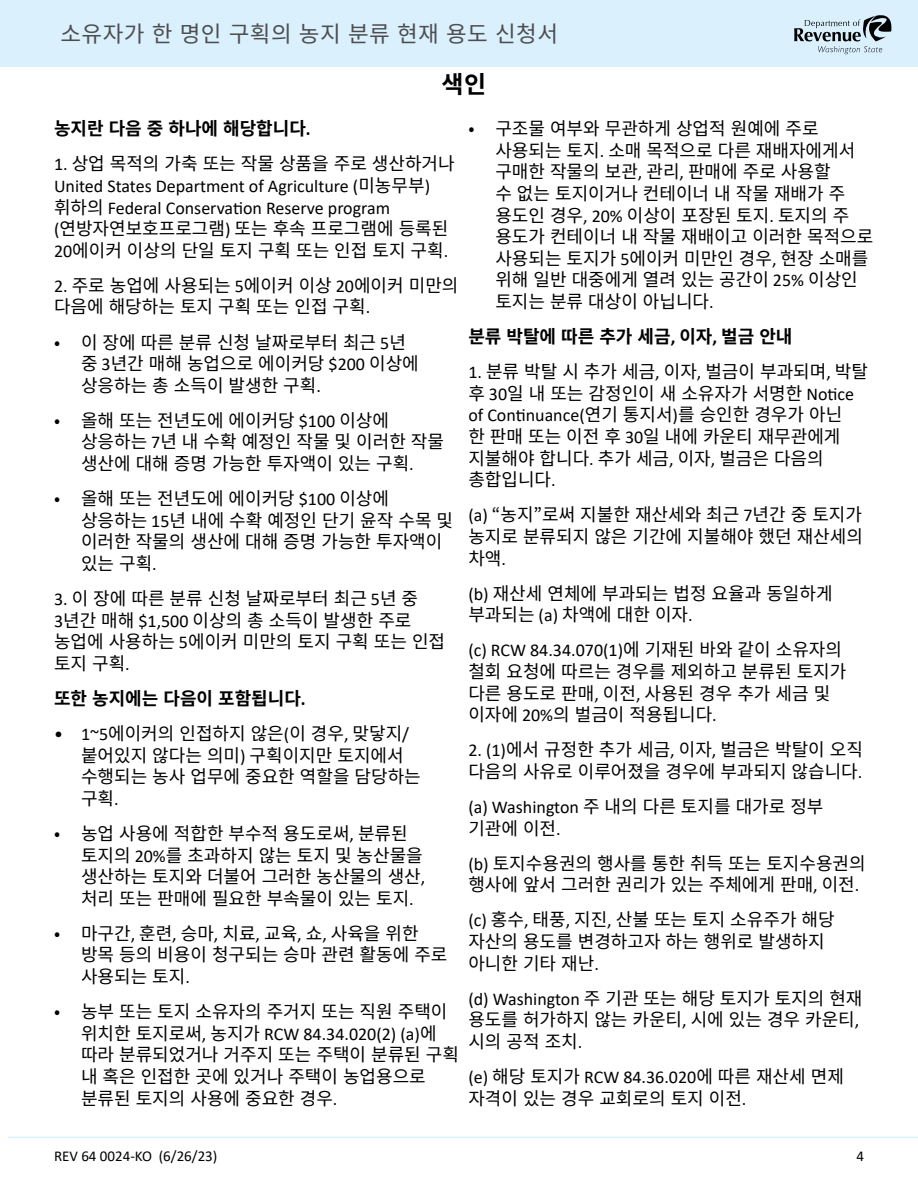
<style>
.page{position:relative;width:918px;height:1188px;background:#fff}
.page>*{position:absolute;margin:0;border:0;box-sizing:border-box;transform-origin:0 0}
.Heading_2{font:700 24px "Noto Sans CJ Kkr";color:#000}
.t1{font:22.5px "Noto Sans CJ Kkr";letter-spacing:.02em;color:#4d4d4f}
.Heading_4{font:18px/21.6px "Noto Sans CJ Kkr";color:#000}
.Heading_4-2{font:18px/21.6px "Calibri";color:#000}
.Heading_4-3{font:700 18px "Noto Sans CJ Kkr";color:#000}
.t2{font:15px "Calibri";color:#000}
.s1{font-family:"Calibri"}
.s2{font-family:"Noto Sans CJ Kkr"}
</style>
<div class="page">
<div style="left:0;top:0;width:918px;height:66px;background:#daf1fd"></div>
<svg style="left:794px;top:15px;width:98px;height:39px"></svg>
<hr style="left:8px;top:1137px;width:910px;height:1px;background:#daf1fd">
<p class="t1" style="left:60px;top:21px;width:499px">소유자가 한 명인 구획의 농지 분류 현재 용도 신청서</p>
<p class="Heading_2" style="left:442px;top:71px;width:46px">색인</p>
<h4 class="Heading_4-3" style="left:54px;top:118px;width:258px">농지란 다음 중 하나에 해당합니다<span class="s1">.</span></h4>
<h4 class="Heading_4-2" style="left:54px;top:153px;width:402px">1. <span class="s2">상업 목적의 가축 또는 작물 상품을 주로 생산하거나 </span>United States Department of Agriculture (<span class="s2">미농무부</span>) <span class="s2">휘하의</span> Federal Conservation Reserve program (<span class="s2">연방자연보호프로그램</span>) <span class="s2">또는 후속 프로그램에 등록된 </span>20<span class="s2">에이커 이상의 단일 토지 구획 또는 인접 토지 구획</span>.</h4>
<h4 class="Heading_4" style="left:54px;top:275px;width:406px"><span class="s1">2.</span> 주로 농업에 사용되는 <span class="s1">5</span>에이커 이상 <span class="s1">20</span>에이커 미만의 다음에 해당하는 토지 구획 또는 인접 구획<span class="s1">.</span></h4>
<h4 class="Heading_4" style="left:81px;top:332px;width:339px;text-indent:-27px">• 이 장에 따른 분류 신청 날짜로부터 최근 <span class="s1">5</span>년 중 <span class="s1">3</span>년간 매해 농업으로 에이커당 <span class="s1">$200</span> 이상에 상응하는 총 소득이 발생한 구획<span class="s1">.</span></h4>
<h4 class="Heading_4" style="left:81px;top:410px;width:365px;text-indent:-27px">• 올해 또는 전년도에 에이커당 <span class="s1">$100</span> 이상에 상응하는 <span class="s1">7</span>년 내 수확 예정인 작물 및 이러한 작물 생산에 대해 증명 가능한 투자액이 있는 구획<span class="s1">.</span></h4>
<h4 class="Heading_4" style="left:81px;top:488px;width:374px;text-indent:-27px">• 올해 또는 전년도에 에이커당 <span class="s1">$100</span> 이상에 상응하는 <span class="s1">15</span>년 내에 수확 예정인 단기 윤작 수목 및 이러한 작물의 생산에 대해 증명 가능한 투자액이 있는 구획<span class="s1">.</span></h4>
<h4 class="Heading_4" style="left:54px;top:588px;width:393px"><span class="s1">3.</span> 이 장에 따른 분류 신청 날짜로부터 최근 <span class="s1">5</span>년 중<br><span class="s1">3</span>년간 매해 <span class="s1">$1,500</span> 이상의 총 소득이 발생한 주로 농업에 사용하는 <span class="s1">5</span>에이커 미만의 토지 구획 또는 인접 토지 구획<span class="s1">.</span></h4>
<h4 class="Heading_4-3" style="left:54px;top:688px;width:253px">또한 농지에는 다음이 포함됩니다<span class="s1">.</span></h4>
<h4 class="Heading_4" style="left:81px;top:723px;width:341px;text-indent:-27px"><span class="s1">• 1~5</span>에이커의 인접하지 않은<span class="s1">(</span>이 경우<span class="s1">,</span> 맞닿지<span class="s1">/ </span>붙어있지 않다는 의미<span class="s1">)</span> 구획이지만 토지에서 수행되는 농사 업무에 중요한 역할을 담당하는 구획<span class="s1">.</span></h4>
<h4 class="Heading_4" style="left:81px;top:823px;width:346px;text-indent:-27px">• 농업 사용에 적합한 부수적 용도로써<span class="s1">,</span> 분류된 토지의 <span class="s1">20%</span>를 초과하지 않는 토지 및 농산물을 생산하는 토지와 더불어 그러한 농산물의 생산<span class="s1">, </span>처리 또는 판매에 필요한 부속물이 있는 토지<span class="s1">.</span></h4>
<h4 class="Heading_4" style="left:81px;top:923px;width:368px;text-indent:-27px">• 마구간<span class="s1">,</span> 훈련<span class="s1">,</span> 승마<span class="s1">,</span> 치료<span class="s1">,</span> 교육<span class="s1">,</span> 쇼<span class="s1">,</span> 사육을 위한 방목 등의 비용이 청구되는 승마 관련 활동에 주로 사용되는 토지<span class="s1">.</span></h4>
<h4 class="Heading_4" style="left:81px;top:1001px;width:380px;text-indent:-27px">• 농부 또는 토지 소유자의 주거지 또는 직원 주택이 위치한 토지로써<span class="s1">,</span> 농지가 <span class="s1">RCW 84.34.020(2) (a)</span>에 따라 분류되었거나 거주지 또는 주택이 분류된 구획 내 혹은 인접한 곳에 있거나 주택이 농업용으로 분류된 토지의 사용에 중요한 경우<span class="s1">.</span></h4>
<h4 class="Heading_4" style="left:495px;top:118px;width:379px;text-indent:-27px">• 구조물 여부와 무관하게 상업적 원예에 주로 사용되는 토지<span class="s1">.</span> 소매 목적으로 다른 재배자에게서 구매한 작물의 보관<span class="s1">,</span> 관리<span class="s1">,</span> 판매에 주로 사용할<br>수 없는 토지이거나 컨테이너 내 작물 재배가 주 용도인 경우<span class="s1">, 20%</span> 이상이 포장된 토지<span class="s1">.</span> 토지의 주 용도가 컨테이너 내 작물 재배이고 이러한 목적으로 사용되는 토지가 <span class="s1">5</span>에이커 미만인 경우<span class="s1">,</span> 현장 소매를 위해 일반 대중에게 열려 있는 공간이 <span class="s1">25%</span> 이상인 토지는 분류 대상이 아닙니다<span class="s1">.</span></h4>
<h4 class="Heading_4-3" style="left:468px;top:326px;width:326px">분류 박탈에 따른 추가 세금<span class="s1">,</span> 이자<span class="s1">,</span> 벌금 안내</h4>
<h4 class="Heading_4" style="left:468px;top:361px;width:401px"><span class="s1">1.</span> 분류 박탈 시 추가 세금<span class="s1">,</span> 이자<span class="s1">,</span> 벌금이 부과되며<span class="s1">,</span> 박탈 후 <span class="s1">30</span>일 내 또는 감정인이 새 소유자가 서명한 <span class="s1">Notice of Continuance(</span>연기 통지서<span class="s1">)</span>를 승인한 경우가 아닌<br>한 판매 또는 이전 후 <span class="s1">30</span>일 내에 카운티 재무관에게 지불해야 합니다<span class="s1">.</span> 추가 세금<span class="s1">,</span> 이자<span class="s1">,</span> 벌금은 다음의 총합입니다<span class="s1">.</span></h4>
<h4 class="Heading_4" style="left:468px;top:504px;width:396px;text-align:justify"><span class="s1">(a)</span> “농지”로써 지불한 재산세와 최근 <span class="s1">7</span>년간 중 토지가 농지로 분류되지 않은 기간에 지불해야 했던 재산세의 차액<span class="s1">.</span></h4>
<h4 class="Heading_4" style="left:468px;top:583px;width:366px"><span class="s1">(b)</span> 재산세 연체에 부과되는 법정 요율과 동일하게 부과되는 <span class="s1">(a)</span> 차액에 대한 이자<span class="s1">.</span></h4>
<h4 class="Heading_4" style="left:468px;top:639px;width:379px"><span class="s1">(c) RCW 84.34.070(1)</span>에 기재된 바와 같이 소유자의 철회 요청에 따르는 경우를 제외하고 분류된 토지가 다른 용도로 판매<span class="s1">,</span> 이전<span class="s1">,</span> 사용된 경우 추가 세금 및 이자에 <span class="s1">20%</span>의 벌금이 적용됩니다<span class="s1">.</span></h4>
<h4 class="Heading_4" style="left:468px;top:739px;width:396px"><span class="s1">2. (1)</span>에서 규정한 추가 세금<span class="s1">,</span> 이자<span class="s1">,</span> 벌금은 박탈이 오직 다음의 사유로 이루어졌을 경우에 부과되지 않습니다<span class="s1">.</span></h4>
<h4 class="Heading_4" style="left:468px;top:796px;width:357px"><span class="s1">(a) Washington</span> 주 내의 다른 토지를 대가로 정부 기관에 이전<span class="s1">.</span></h4>
<h4 class="Heading_4" style="left:468px;top:853px;width:399px"><span class="s1">(b)</span> 토지수용권의 행사를 통한 취득 또는 토지수용권의 행사에 앞서 그러한 권리가 있는 주체에게 판매<span class="s1">,</span> 이전<span class="s1">.</span></h4>
<h4 class="Heading_4" style="left:468px;top:909px;width:368px"><span class="s1">(c)</span> 홍수<span class="s1">,</span> 태풍<span class="s1">,</span> 지진<span class="s1">,</span> 산불 또는 토지 소유주가 해당 자산의 용도를 변경하고자 하는 행위로 발생하지 아니한 기타 재난<span class="s1">.</span></h4>
<h4 class="Heading_4" style="left:468px;top:988px;width:396px"><span class="s1">(d) Washington</span> 주 기관 또는 해당 토지가 토지의 현재 용도를 허가하지 않는 카운티<span class="s1">,</span> 시에 있는 경우 카운티<span class="s1">, </span>시의 공적 조치<span class="s1">.</span></h4>
<h4 class="Heading_4" style="left:468px;top:1066px;width:377px"><span class="s1">(e)</span> 해당 토지가 <span class="s1">RCW 84.36.020</span>에 따른 재산세 면제 자격이 있는 경우 교회로의 토지 이전<span class="s1">.</span></h4>
<p class="t2" style="left:54px;top:1145px;width:165px">REV 64 0024-KO (6/26/23)</p>
<p class="t2" style="left:856px;top:1145px;width:9px">4</p>
</div>
